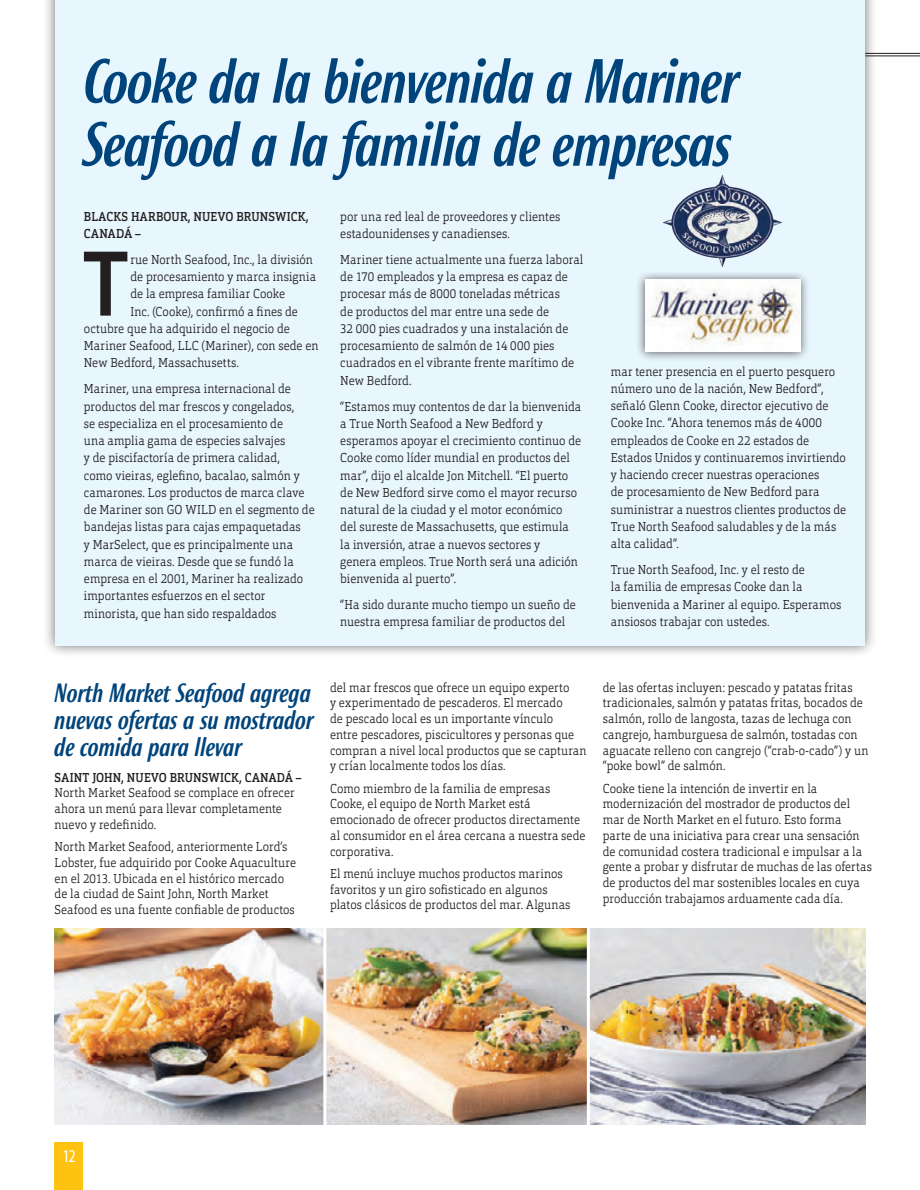
<style>
.page{position:relative;width:920px;height:1190px;background:#fff}
.page>*{position:absolute;margin:0;border:0;box-sizing:border-box;transform-origin:0 0}
.t1{font:600 94.8px "Myriad Pro";color:#231f20;scale:.9 1}
.t2{font:italic 500 60px/63px "Roxy";letter-spacing:-.025em;color:#00447b}
.t3{font:italic 500 25.5px/27px "Roxy";letter-spacing:-.01em;color:#00447b;text-align:justify}
.t4{font:condensed 18px "Myriad Pro";color:#fff}
.t5{font:300 12.75px/17.2px "Orgon Slab";letter-spacing:.005em;color:#231f20;scale:.9 1}
.t6{font:500 12.75px/17.2px "Orgon Slab";letter-spacing:.015em;color:#231f20;scale:.9 1}
</style>
<div class="page">
<div style="left:43px;top:0;width:834px;height:658px;background:#231f20;opacity:.65"></div>
<div style="left:55px;top:0;width:809px;height:645px;background:#e8f6fd"></div>
<img style="left:55px;top:928px;width:810px;height:196px">
<div style="left:635px;top:270px;width:174px;height:91px;background:#231f20;opacity:.75"></div>
<img style="left:645px;top:280px;width:155px;height:72px">
<img style="left:663px;top:175px;width:118px;height:92px">
<div style="left:55px;top:1142px;width:28px;height:47px;background:#fec210"></div>
<hr style="left:865px;top:53px;width:54px;height:1px;background:#231f20">
<hr style="left:865px;top:56px;width:54px;height:1px;background:#231f20">
<hr style="left:323px;top:922px;width:3px;height:217px;background:#fff">
<hr style="left:586px;top:923px;width:3px;height:212px;background:#fff">
<h2 class="t2" style="left:84px;top:50px;width:657px">Cooke da la bienvenida a Mariner<br>Seafood a la familia de empresas</h2>
<p class="t6" style="left:84px;top:207px;width:251px">BLACKS HARBOUR, NUEVO BRUNSWICK,<br>CANADÁ –</p>
<h1 class="t1" style="left:83px;top:223px;width:51px">T</h1>
<p class="t5" style="left:130px;top:251px;width:204px">rue North Seafood, Inc., la división</p>
<p class="t5" style="left:130px;top:268px;width:208px">de procesamiento y marca insignia</p>
<p class="t5" style="left:130px;top:285px;width:173px">de la empresa familiar Cooke</p>
<p class="t5" style="left:130px;top:302px;width:188px">Inc. (Cooke), confirmó a fines de</p>
<p class="t5" style="left:84px;top:320px;width:230px">octubre que ha adquirido el negocio de</p>
<p class="t5" style="left:84px;top:337px;width:262px">Mariner Seafood, LLC (Mariner), con sede en</p>
<p class="t5" style="left:84px;top:354px;width:174px">New Bedford, Massachusetts.</p>
<p class="t5" style="left:84px;top:380px;width:258px">Mariner, una empresa internacional de productos del mar frescos y congelados,<br>se especializa en el procesamiento de<br>una amplia gama de especies salvajes<br>y de piscifactoría de primera calidad,<br>como vieiras, eglefino, bacalao, salmón y camarones. Los productos de marca clave de Mariner son GO WILD en el segmento de bandejas listas para cajas empaquetadas<br>y MarSelect, que es principalmente una marca de vieiras. Desde que se fundó la empresa en el 2001, Mariner ha realizado importantes esfuerzos en el sector minorista, que han sido respaldados</p>
<p class="t5" style="left:340px;top:207px;width:246px">por una red leal de proveedores y clientes estadounidenses y canadienses.</p>
<p class="t5" style="left:340px;top:251px;width:271px">Mariner tiene actualmente una fuerza laboral de 170 empleados y la empresa es capaz de procesar más de 8000 toneladas métricas<br>de productos del mar entre una sede de<br>32 000 pies cuadrados y una instalación de procesamiento de salmón de 14 000 pies cuadrados en el vibrante frente marítimo de New Bedford.</p>
<p class="t5" style="left:340px;top:397px;width:269px">“Estamos muy contentos de dar la bienvenida a True North Seafood a New Bedford y esperamos apoyar el crecimiento continuo de Cooke como líder mundial en productos del mar”, dijo el alcalde Jon Mitchell. “El puerto de New Bedford sirve como el mayor recurso natural de la ciudad y el motor económico del sureste de Massachusetts, que estimula la inversión, atrae a nuevos sectores y<br>genera empleos. True North será una adición bienvenida al puerto”.</p>
<p class="t5" style="left:340px;top:596px;width:263px">“Ha sido durante mucho tiempo un sueño de nuestra empresa familiar de productos del</p>
<p class="t5" style="left:610px;top:362px;width:263px">mar tener presencia en el puerto pesquero número uno de la nación, New Bedford”, señaló Glenn Cooke, director ejecutivo de Cooke Inc. “Ahora tenemos más de 4000 empleados de Cooke en 22 estados de Estados Unidos y continuaremos invirtiendo y haciendo crecer nuestras operaciones<br>de procesamiento de New Bedford para suministrar a nuestros clientes productos de True North Seafood saludables y de la más alta calidad”.</p>
<p class="t5" style="left:610px;top:561px;width:257px">True North Seafood, Inc. y el resto de<br>la familia de empresas Cooke dan la bienvenida a Mariner al equipo. Esperamos ansiosos trabajar con ustedes.</p>
<h3 class="t3" style="left:55px;top:679px;width:261px">North Market Seafood agrega nuevas ofertas a su mostrador de comida para llevar</h3>
<p class="t5" style="left:602px;top:679px;width:296px;line-height:15.8px">de las ofertas incluyen: pescado y patatas fritas tradicionales, salmón y patatas fritas, bocados de salmón, rollo de langosta, tazas de lechuga con cangrejo, hamburguesa de salmón, tostadas con aguacate relleno con cangrejo (“crab-o-cado”) y un “poke bowl” de salmón.</p>
<p class="t5" style="left:602px;top:780px;width:300px;line-height:15.8px">Cooke tiene la intención de invertir en la modernización del mostrador de productos del mar de North Market en el futuro. Esto forma parte de una iniciativa para crear una sensación de comunidad costera tradicional e impulsar a la gente a probar y disfrutar de muchas de las ofertas de productos del mar sostenibles locales en cuya producción trabajamos arduamente cada día.</p>
<p class="t5" style="left:330px;top:679px;width:286px;line-height:15.8px">del mar frescos que ofrece un equipo experto<br>y experimentado de pescaderos. El mercado<br>de pescado local es un importante vínculo<br>entre pescadores, piscicultores y personas que compran a nivel local productos que se capturan y crían localmente todos los días.</p>
<p class="t5" style="left:330px;top:780px;width:285px;line-height:15.8px">Como miembro de la familia de empresas Cooke, el equipo de North Market está emocionado de ofrecer productos directamente al consumidor en el área cercana a nuestra sede corporativa.</p>
<p class="t5" style="left:330px;top:865px;width:268px;line-height:15.8px">El menú incluye muchos productos marinos favoritos y un giro sofisticado en algunos platos clásicos de productos del mar. Algunas</p>
<p class="t6" style="left:55px;top:768px;width:276px">SAINT JOHN, NUEVO BRUNSWICK, CANADÁ –</p>
<p class="t5" style="left:55px;top:785px;width:268px;line-height:15.8px">North Market Seafood se complace en ofrecer ahora un menú para llevar completamente nuevo y redefinido.</p>
<p class="t5" style="left:55px;top:838px;width:269px;line-height:15.8px">North Market Seafood, anteriormente Lord’s Lobster, fue adquirido por Cooke Aquaculture en el 2013. Ubicada en el histórico mercado de la ciudad de Saint John, North Market Seafood es una fuente confiable de productos</p>
<h3 class="t4" style="left:63px;top:1145px;width:15px">12</h3>
</div>
